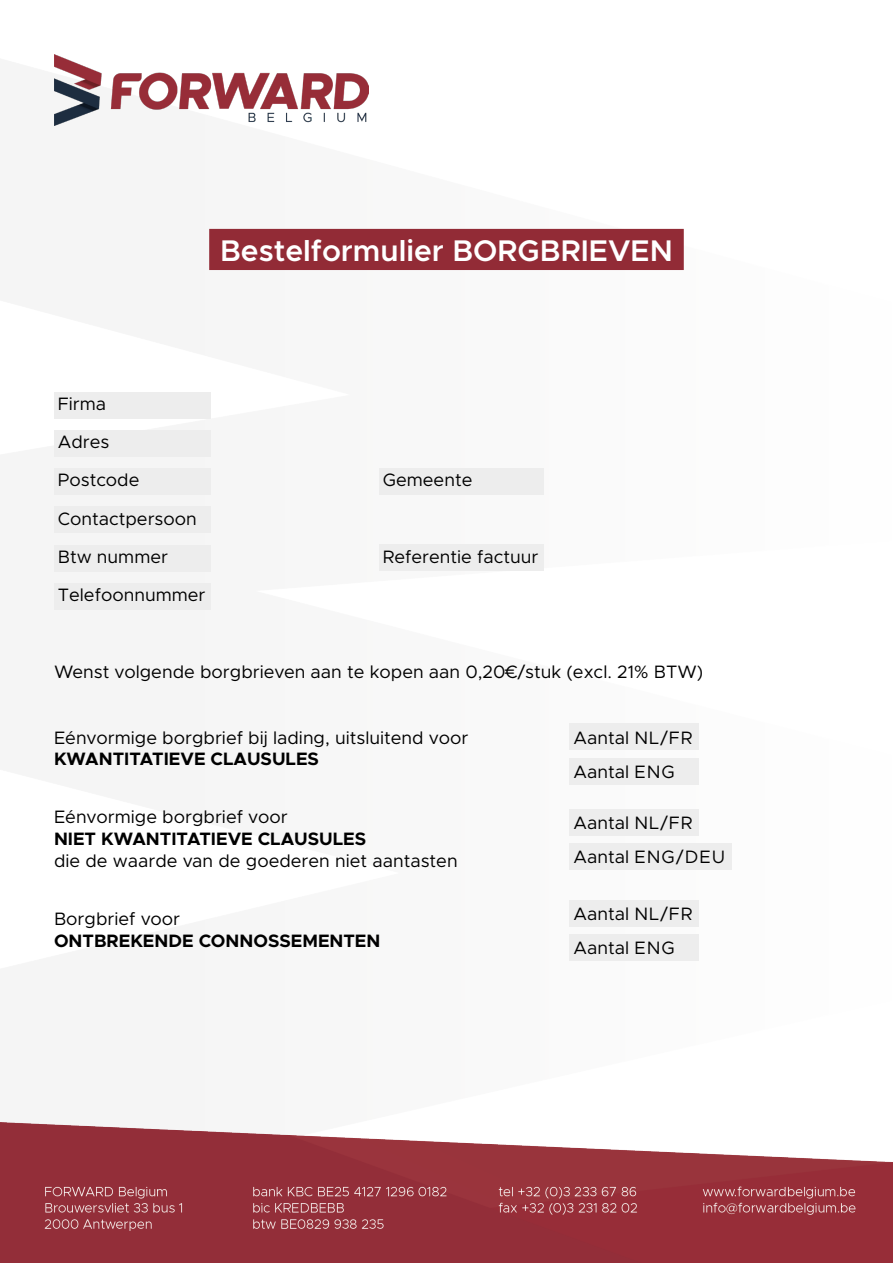
<style>
.page{position:relative;width:893px;height:1263px;background:#fff}
.page>*{position:absolute;margin:0;border:0;box-sizing:border-box;transform-origin:0 0}
.t1{font:600 30px "Metropolis";color:#fff}
.t2{font:18px/38.2px "Metropolis";color:#000}
.t3{font:700 18px "Metropolis";color:#000}
</style>
<div class="page">
<div style="left:569px;top:724px;width:129px;height:26px;background:#ededed"></div>
<img style="left:54px;top:54px;width:314px;height:71px">
<img style="left:0;top:1122px;width:893px;height:141px">
<div style="left:569px;top:758px;width:129px;height:26px;background:#ededed"></div>
<div style="left:569px;top:809px;width:129px;height:26px;background:#ededed"></div>
<div style="left:569px;top:843px;width:163px;height:27px;background:#ededed"></div>
<div style="left:569px;top:900px;width:129px;height:26px;background:#ededed"></div>
<div style="left:569px;top:934px;width:129px;height:27px;background:#ededed"></div>
<div style="left:54px;top:583px;width:157px;height:26px;background:#ededed"></div>
<div style="left:379px;top:468px;width:164px;height:27px;background:#ededed"></div>
<div style="left:54px;top:545px;width:157px;height:26px;background:#ededed"></div>
<div style="left:54px;top:507px;width:157px;height:26px;background:#ededed"></div>
<div style="left:54px;top:468px;width:157px;height:27px;background:#ededed"></div>
<div style="left:54px;top:430px;width:157px;height:26px;background:#ededed"></div>
<div style="left:54px;top:392px;width:157px;height:27px;background:#ededed"></div>
<div style="left:379px;top:545px;width:164px;height:26px;background:#ededed"></div>
<div style="left:209px;top:229px;width:475px;height:41px;background:#922b36"></div>
<h1 class="t1" style="left:220px;top:232px;width:454px">Bestelformulier BORGBRIEVEN</h1>
<p class="t2" style="left:58px;top:384px;width:83px">Firma<br>Adres<br>Postcode</p>
<p class="t2" style="left:58px;top:499px;width:149px">Contactpersoon<br>Btw nummer<br>Telefoonnummer</p>
<p class="t2" style="left:383px;top:461px;width:91px">Gemeente</p>
<p class="t2" style="left:383px;top:537px;width:157px">Referentie factuur</p>
<p class="t2" style="left:54px;top:652px;width:651px">Wenst volgende borgbrieven aan te kopen aan 0,20€/stuk (excl. 21% BTW)</p>
<p class="t2" style="left:54px;top:718px;width:416px">Eénvormige borgbrief bij lading, uitsluitend voor</p>
<p class="t2" style="left:573px;top:718px;width:121px">Aantal NL/FR</p>
<p class="t3" style="left:54px;top:748px;width:266px">KWANTITATIEVE CLAUSULES</p>
<p class="t2" style="left:573px;top:753px;width:103px">Aantal ENG</p>
<p class="t2" style="left:54px;top:798px;width:235px">Eénvormige borgbrief voor</p>
<p class="t2" style="left:573px;top:803px;width:121px">Aantal NL/FR</p>
<p class="t3" style="left:54px;top:827px;width:314px">NIET KWANTITATIEVE CLAUSULES</p>
<p class="t2" style="left:54px;top:841px;width:405px">die de waarde van de goederen niet aantasten</p>
<p class="t2" style="left:573px;top:838px;width:153px">Aantal ENG/DEU</p>
<p class="t2" style="left:54px;top:900px;width:128px">Borgbrief voor</p>
<p class="t2" style="left:573px;top:894px;width:121px">Aantal NL/FR</p>
<p class="t3" style="left:54px;top:929px;width:328px">ONTBREKENDE CONNOSSEMENTEN</p>
<p class="t2" style="left:573px;top:929px;width:103px">Aantal ENG</p>
</div>
